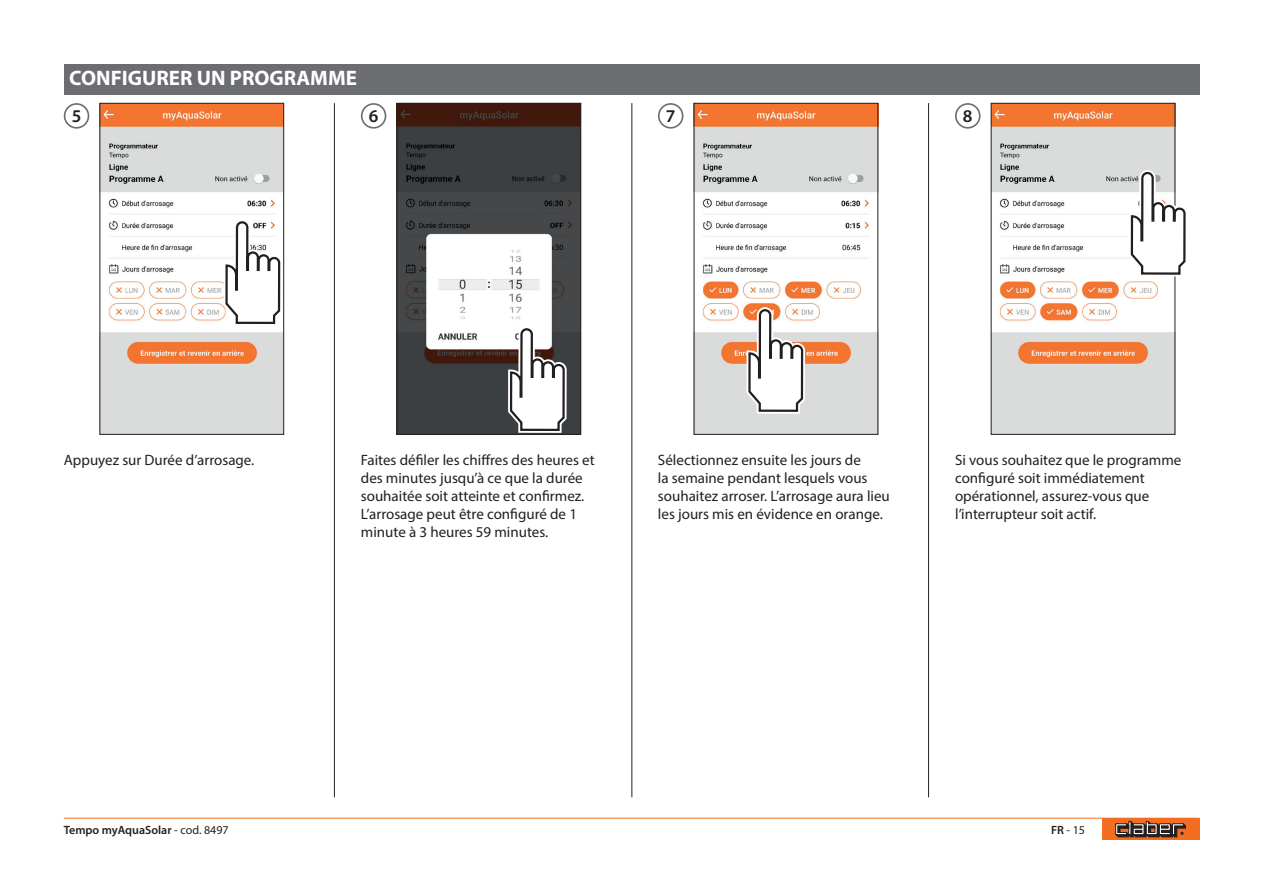
<style>
.page{position:relative;width:1263px;height:893px;background:#fff}
.page>*{position:absolute;margin:0;border:0;box-sizing:border-box;transform-origin:0 0}
.t1{font:700 21px "Myriad Pro";color:#fff}
.t2{font:600 18px "Myriad Pro";color:#231f20}
.t3{font:15px/18px "Myriad Pro";color:#231f20}
.t4{font:600 12px "Myriad Pro";color:#231f20}
.t5{font:12px "Myriad Pro";color:#231f20}
.s1{font-weight:400}
.s2{font-weight:600}
</style>
<div class="page">
<div style="left:1102px;top:819px;width:97px;height:21px;background:#f36e21"></div>
<svg style="left:1115px;top:821px;width:71px;height:17px"></svg>
<hr style="left:64px;top:818px;width:1135px;height:1px;background:#f36e21">
<div style="left:64px;top:64px;width:1135px;height:31px;background:#6c6d70"></div>
<div style="left:64px;top:103px;width:25px;height:26px;border:2px solid #6c6d70;border-radius:50%"></div>
<div style="left:955px;top:103px;width:25px;height:26px;border:2px solid #6c6d70;border-radius:50%"></div>
<div style="left:658px;top:103px;width:25px;height:26px;border:2px solid #6c6d70;border-radius:50%"></div>
<div style="left:361px;top:103px;width:25px;height:26px;border:2px solid #6c6d70;border-radius:50%"></div>
<hr style="left:334px;top:103px;width:1px;height:694px;background:#231f20">
<hr style="left:632px;top:103px;width:1px;height:694px;background:#231f20">
<hr style="left:928px;top:103px;width:1px;height:694px;background:#231f20">
<img style="left:102px;top:105px;width:180px;height:327px">
<div style="left:100px;top:103px;width:184px;height:331px;border:1px solid #231f20"></div>
<img style="left:993px;top:105px;width:180px;height:327px">
<img style="left:696px;top:105px;width:180px;height:327px">
<img style="left:399px;top:105px;width:180px;height:327px">
<div style="left:397px;top:103px;width:184px;height:331px;border:1px solid #231f20"></div>
<svg style="left:222px;top:102px;width:62px;height:225px"></svg>
<svg style="left:507px;top:102px;width:62px;height:332px"></svg>
<svg style="left:745px;top:102px;width:62px;height:313px"></svg>
<svg style="left:1127px;top:102px;width:59px;height:176px"></svg>
<h1 class="t1" style="left:69px;top:70px;width:289px">CONFIGURER UN PROGRAMME</h1>
<p class="t2" style="left:72px;top:109px;width:11px">5</p>
<p class="t2" style="left:369px;top:109px;width:11px">6</p>
<p class="t2" style="left:666px;top:109px;width:11px">7</p>
<p class="t2" style="left:963px;top:109px;width:11px">8</p>
<p class="t3" style="left:64px;top:453px;width:192px">Appuyez sur Durée d’arrosage.</p>
<p class="t3" style="left:361px;top:453px;width:235px">Faites défiler les chiffres des heures et des minutes jusqu’à ce que la durée souhaitée soit atteinte et confirmez.<br>L’arrosage peut être configuré de 1 minute à 3 heures 59 minutes.</p>
<p class="t3" style="left:658px;top:453px;width:233px">Sélectionnez ensuite les jours de<br>la semaine pendant lesquels vous souhaitez arroser. L’arrosage aura lieu les jours mis en évidence en orange.</p>
<p class="t3" style="left:955px;top:453px;width:228px">Si vous souhaitez que le programme configuré soit immédiatement opérationnel, assurez-vous que l’interrupteur soit actif.</p>
<p class="t4" style="left:64px;top:825px;width:166px">Tempo myAquaSolar <span class="s1">- cod. 8497</span></p>
<p class="t5" style="left:1051px;top:825px;width:36px"><span class="s2">FR</span> - 15</p>
</div>
